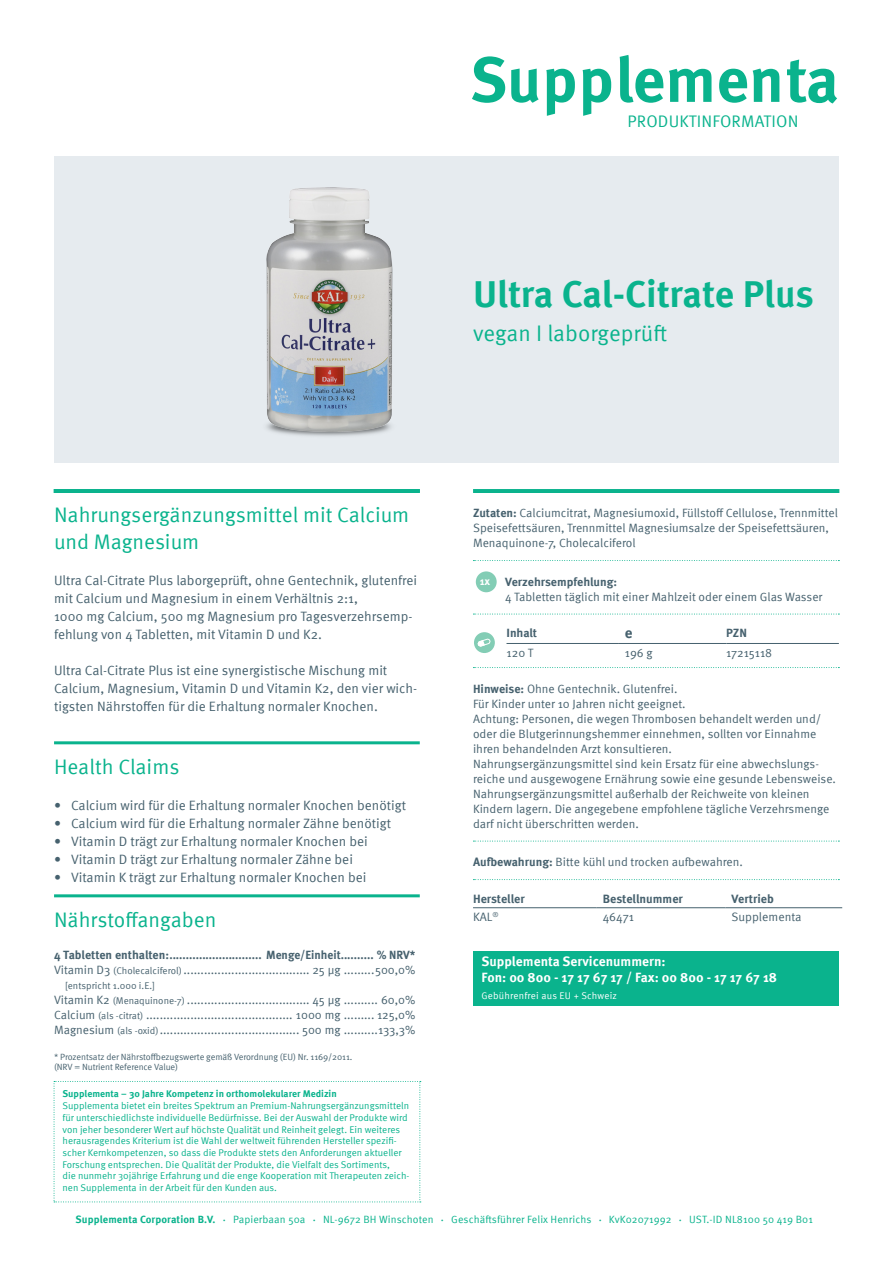
<style>
.page{position:relative;width:893px;height:1263px;background:#fff}
.page>*{position:absolute;margin:0;border:0;box-sizing:border-box;transform-origin:0 0}
.Produkt_Titel{font:700 63.45px "Meta Pro";color:#0ab38d}
.Produkt_Titel-2{font:700 37.5px "Meta Pro";letter-spacing:-.01em;color:#0ab38d}
.Produkt_Subline{font:22.5px "Meta Pro";color:#0ab38d}
.Headline-Grün{font:21px/27px "Meta Pro";color:#0ab38d}
.t1{font:16.65px "Meta Pro";letter-spacing:.01em;color:#0ab38d}
.Nährstoffangaben{font:700 15px "Meta Pro";color:#46616e}
.Fließtext{font:13.5px/18px "Meta Pro";color:#46616e}
.Servicenummern{font:700 13.5px/16.2px "Meta Pro";color:#fff}
.Nährstoffangaben-2{font:700 12.15px "Meta Pro";color:#46616e}
.Nährstoffangaben-3{font:12.15px "Meta Pro";color:#46616e}
.Fließtext_klein{font:12.15px "Meta Pro";letter-spacing:-.005em;color:#46616e}
.Fließtext_klein_mit{font:12px/15px "Meta Pro";color:#46616e}
.Nährstoffangaben-4{font:12px "Meta Pro";color:#46616e}
.Nährstoffangaben-5{font:700 12px "Meta Pro";color:#46616e}
.Fließtext-2{font:700 10.95px "Meta Pro";color:#fff}
.t2{font:10.5px "Meta Pro";letter-spacing:.01em;color:#0ab38d}
.t3{font:700 10.5px "Meta Pro";letter-spacing:.01em;color:#0ab38d}
.Supplementa_Text_Kle{font:9.75px/11.7px "Meta Pro";color:#0ab38d}
.Servicenummern-2{font:9.75px "Meta Pro";letter-spacing:.02em;color:#fff}
.Nährstoffangaben-6{font:9.75px "Meta Pro";color:#46616e}
.Fließtext_klein_mit-2{font:9px/10.5px "Meta Pro";letter-spacing:-.01em;color:#46616e}
.s1{font-size:9.75px}
.s2{font-weight:700}
.s3{font-size:4.5px}
</style>
<div class="page">
<div style="left:54px;top:156px;width:785px;height:306px;background:#e6ebef"></div>
<hr style="left:54px;top:741px;width:366px;height:3px;background:#0ab38d">
<hr style="left:54px;top:894px;width:366px;height:3px;background:#0ab38d">
<svg style="left:473px;top:560px;width:366px;height:1px"></svg>
<svg style="left:473px;top:614px;width:366px;height:1px"></svg>
<svg style="left:473px;top:667px;width:366px;height:1px"></svg>
<svg style="left:473px;top:841px;width:366px;height:1px"></svg>
<svg style="left:473px;top:879px;width:366px;height:1px"></svg>
<div style="left:473px;top:952px;width:366px;height:54px;background:#0ab38d"></div>
<div style="left:476px;top:571px;width:21px;height:21px;background:#83cdb5;border-radius:50%"></div>
<hr style="left:506px;top:643px;width:113px;height:1px;background:#46616e">
<hr style="left:619px;top:643px;width:107px;height:1px;background:#46616e">
<hr style="left:726px;top:643px;width:113px;height:1px;background:#46616e">
<div style="left:474px;top:632px;width:21px;height:21px;background:#83cdb5;border-radius:50%"></div>
<svg style="left:478px;top:639px;width:12px;height:8px"></svg>
<hr style="left:473px;top:907px;width:124px;height:1px;background:#46616e">
<hr style="left:597px;top:907px;width:129px;height:1px;background:#46616e">
<hr style="left:726px;top:907px;width:116px;height:1px;background:#46616e">
<hr style="left:473px;top:489px;width:366px;height:3px;background:#0ab38d">
<svg style="left:54px;top:1081px;width:367px;height:121px"></svg>
<hr style="left:54px;top:489px;width:366px;height:3px;background:#0ab38d">
<img style="left:264px;top:188px;width:130px;height:243px">
<p class="Produkt_Titel" style="left:470px;top:30px;width:371px">Supplementa</p>
<p class="t1" style="left:628px;top:109px;width:172px">PRODUKTINFORMATION</p>
<p class="Produkt_Titel-2" style="left:473px;top:264px;width:342px">Ultra Cal-Citrate Plus</p>
<p class="Produkt_Subline" style="left:473px;top:316px;width:196px">vegan I laborgeprüft</p>
<p class="Headline-Grün" style="left:54px;top:500px;width:357px">Nahrungsergänzungsmittel mit Calcium und Magnesium</p>
<p class="Fließtext" style="left:54px;top:570px;width:365px">Ultra Cal-Citrate Plus laborgeprüft, ohne Gentechnik, glutenfrei</p>
<p class="Fließtext" style="left:54px;top:588px;width:305px">mit Calcium und Magnesium in einem Verhältnis 2:1,</p>
<p class="Fließtext" style="left:54px;top:606px;width:360px">1000 mg Calcium, 500 mg Magnesium pro Tagesverzehrsemp&shy;fehlung von 4 Tabletten, mit Vitamin D und K2.</p>
<p class="Fließtext" style="left:54px;top:660px;width:365px">Ultra Cal-Citrate Plus ist eine synergistische Mischung mit<br>Calcium, Magnesium, Vitamin D und Vitamin K2, den vier wich&shy;tigsten Nährstoffen für die Erhaltung normaler Knochen.</p>
<p class="Headline-Grün" style="left:54px;top:752px;width:127px">Health Claims</p>
<p class="Fließtext" style="left:54px;top:795px;width:354px">• Calcium wird für die Erhaltung normaler Knochen benötigt</p>
<p class="Fließtext" style="left:54px;top:813px;width:339px">• Calcium wird für die Erhaltung normaler Zähne benötigt</p>
<p class="Fließtext" style="left:54px;top:831px;width:315px">• Vitamin D trägt zur Erhaltung normaler Knochen bei</p>
<p class="Fließtext" style="left:54px;top:849px;width:300px">• Vitamin D trägt zur Erhaltung normaler Zähne bei</p>
<p class="Fließtext" style="left:54px;top:867px;width:314px">• Vitamin K trägt zur Erhaltung normaler Knochen bei</p>
<p class="Headline-Grün" style="left:54px;top:905px;width:164px">Nährstoffangaben</p>
<p class="Nährstoffangaben-5" style="left:54px;top:946px;width:363px">4 Tabletten enthalten:............................ Menge/Einheit.......... % NRV*</p>
<p class="Nährstoffangaben-4" style="left:54px;top:961px;width:363px">Vitamin D3 <span class="s1">(Cholecalciferol)</span> ..................................... 25 µg .........500,0%</p>
<p class="Nährstoffangaben-6" style="left:65px;top:979px;width:91px">[entspricht 1.000 i.E.]</p>
<p class="Nährstoffangaben-4" style="left:54px;top:991px;width:363px">Vitamin K2 <span class="s1">(Menaquinone-7)</span> .................................... 45 µg .......... 60,0%</p>
<p class="Nährstoffangaben-4" style="left:54px;top:1006px;width:363px">Calcium <span class="s1">(als -citrat)</span> ........................................... 1000 mg ......... 125,0%</p>
<p class="Nährstoffangaben-4" style="left:54px;top:1021px;width:363px">Magnesium <span class="s1">(als -oxid)</span>......................................... 500 mg ..........133,3%</p>
<p class="Fließtext_klein_mit-2" style="left:54px;top:1051px;width:300px">* Prozentsatz der Nährstoffbezugswerte gemäß Verordnung (EU) Nr. 1169/2011. (NRV = Nutrient Reference Value)</p>
<p class="Supplementa_Text_Kle" style="left:63px;top:1087px;width:348px"><span class="s2">Supplementa – 30 Jahre Kompetenz in orthomolekularer Medizin<br></span>Supplementa bietet ein breites Spektrum an Premium-Nahrungsergänzungsmitteln für unterschiedlichste individuelle Bedürfnisse. Bei der Auswahl der Produkte wird von jeher besonderer Wert auf höchste Qualität und Reinheit gelegt. Ein weiteres herausragendes Kriterium ist die Wahl der weltweit führenden Hersteller spezifi&shy;scher Kernkompetenzen, so dass die Produkte stets den Anforderungen aktueller Forschung entsprechen. Die Qualität der Produkte, die Vielfalt des Sortiments,<br>die nunmehr 30jährige Erfahrung und die enge Kooperation mit Therapeuten zeich&shy;nen Supplementa in der Arbeit für den Kunden aus.</p>
<p class="Fließtext_klein_mit" style="left:473px;top:505px;width:366px"><span class="s2">Zutaten:</span> Calciumcitrat, Magnesiumoxid, Füllstoff Cellulose, Trennmittel<br>Speisefettsäuren, Trennmittel Magnesiumsalze der Speisefettsäuren,<br>Menaquinone-7, Cholecalciferol</p>
<p class="Fließtext-2" style="left:480px;top:573px;width:12px">1x</p>
<p class="Fließtext_klein_mit" style="left:505px;top:573px;width:319px"><span class="s2">Verzehrsempfehlung:<br></span>4 Tabletten täglich mit einer Mahlzeit oder einem Glas Wasser</p>
<p class="Nährstoffangaben-5" style="left:506px;top:623px;width:32px">Inhalt</p>
<p class="Nährstoffangaben" style="left:625px;top:621px;width:9px">e</p>
<p class="Nährstoffangaben-5" style="left:726px;top:623px;width:22px">PZN</p>
<p class="Nährstoffangaben-4" style="left:506px;top:644px;width:28px">120 T</p>
<p class="Nährstoffangaben-4" style="left:625px;top:644px;width:29px">196 g</p>
<p class="Nährstoffangaben-4" style="left:726px;top:644px;width:47px">17215118</p>
<p class="Fließtext_klein_mit" style="left:473px;top:680px;width:364px"><span class="s2">Hinweise:</span> Ohne Gentechnik. Glutenfrei.<br>Für Kinder unter 10 Jahren nicht geeignet.<br>Achtung: Personen, die wegen Thrombosen behandelt werden und/ oder die Blutgerinnungshemmer einnehmen, sollten vor Einnahme ihren behandelnden Arzt konsultieren.<br>Nahrungsergänzungsmittel sind kein Ersatz für eine abwechslungs&shy;reiche und ausgewogene Ernährung sowie eine gesunde Lebensweise.<br>Nahrungsergänzungsmittel außerhalb der Reichweite von kleinen Kindern lagern. Die angegebene empfohlene tägliche Verzehrsmenge darf nicht überschritten werden.</p>
<p class="Fließtext_klein_mit" style="left:473px;top:854px;width:271px"><span class="s2">Aufbewahrung:</span> Bitte kühl und trocken aufbewahren.</p>
<p class="Nährstoffangaben-2" style="left:473px;top:890px;width:53px">Hersteller</p>
<p class="Nährstoffangaben-2" style="left:603px;top:890px;width:82px">Bestellnummer</p>
<p class="Nährstoffangaben-2" style="left:732px;top:890px;width:44px">Vertrieb</p>
<p class="Nährstoffangaben-3" style="left:473px;top:908px;width:27px">KAL<sup>®</sup></p>
<p class="Fließtext_klein" style="left:603px;top:908px;width:33px">46471</p>
<p class="Nährstoffangaben-3" style="left:732px;top:908px;width:71px">Supplementa</p>
<p class="Servicenummern" style="left:482px;top:952px;width:297px">Supplementa Servicenummern:<br>Fon: 00 800 - 17 17 67 17 / Fax: 00 800 - 17 17 67 18</p>
<p class="Servicenummern-2" style="left:482px;top:988px;width:137px">Gebührenfrei aus EU + Schweiz</p>
<p class="t3" style="left:76px;top:1211px;width:141px">Supplementa Corporation B.V.</p>
<p class="t2" style="left:223px;top:1211px;width:84px"><span class="s3">•</span> Papierbaan 50a</p>
<p class="t2" style="left:313px;top:1211px;width:122px"><span class="s3">•</span> NL-9672 BH Winschoten</p>
<p class="t2" style="left:441px;top:1211px;width:152px"><span class="s3">•</span> Geschäftsführer Felix Henrichs</p>
<p class="t2" style="left:599px;top:1211px;width:74px"><span class="s3">•</span> KvK02071992</p>
<p class="t2" style="left:679px;top:1211px;width:135px"><span class="s3">•</span> UST.-ID NL8100 50 419 B01</p>
</div>
